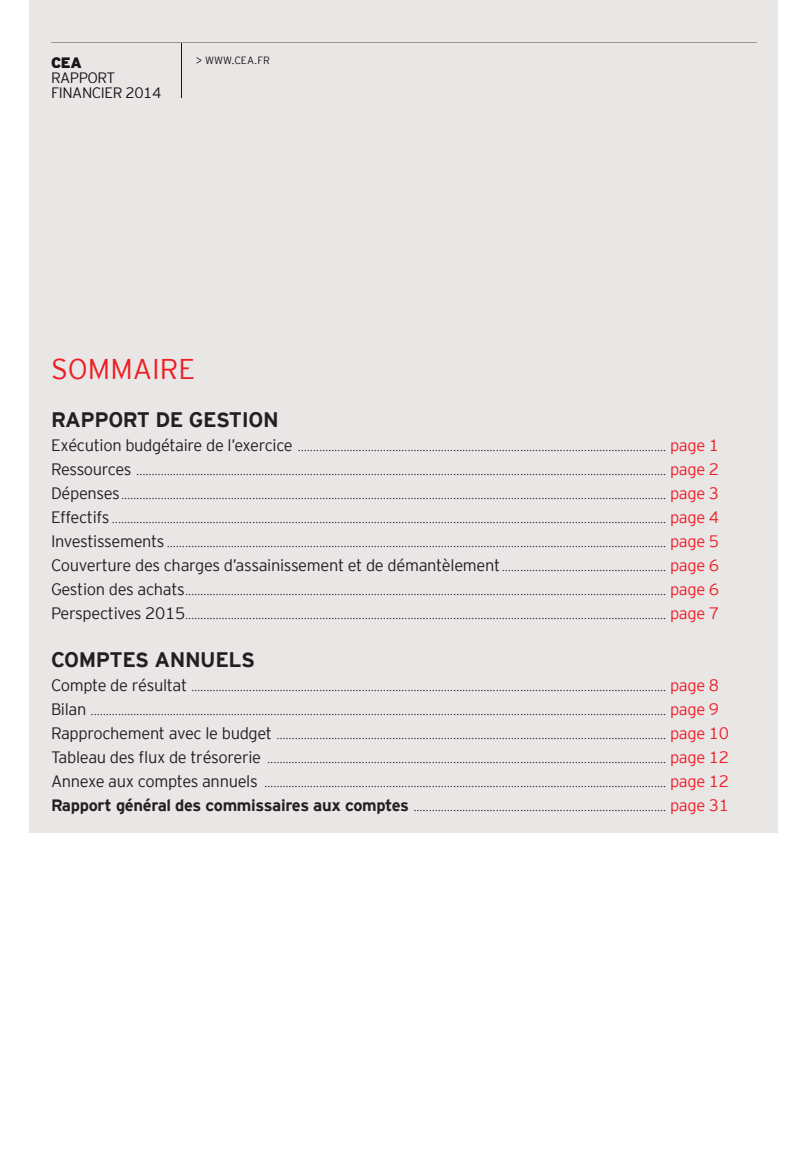
<style>
.page{position:relative;width:808px;height:1149px;background:#fff}
.page>*{position:absolute;margin:0;border:0;box-sizing:border-box;transform-origin:0 0}
.t1{font:28.5px "Interstate Mono Lgt";color:#ee1d23}
.t2{font:700 21px "Interstate Mono";letter-spacing:-.02em;color:#231f20}
.t3{font:15px/15px "Interstate Mono Lgt";letter-spacing:-.03em;color:#191314}
.t4{font:900 15px "Interstate Mono";color:#191314}
.t5{font:10.5px "Interstate Mono Lgt";color:#231f20}
.t6{font:10.5px "Interstate Mono Lgt";color:#191314}
.s1{font-size:16.5px}
.s2{font-size:16.5px;color:#ee1d23}
.s3{font-family:"Interstate Mono";font-weight:700;font-size:16.5px}
</style>
<div class="page">
<div style="left:30px;top:0;width:748px;height:832px;background:#e8e7e6"></div>
<hr style="left:182px;top:43px;width:1px;height:55px;background:#191314">
<h3 class="t4" style="left:51px;top:54px;width:32px">CEA</h3>
<h3 class="t3" style="left:51px;top:70px;width:112px">RAPPORT<br>FINANCIER 2014</h3>
<p class="t6" style="left:196px;top:55px;width:76px">&gt; WWW.CEA.FR</p>
<h1 class="t1" style="left:51px;top:352px;width:146px">SOMMAIRE</h1>
<h2 class="t2" style="left:51px;top:407px;width:229px">RAPPORT DE GESTION</h2>
<p class="t5" style="left:51px;top:441px;width:670px"><span class="s1">Exécution budgétaire de l’exercice</span> ......................................................................................................................... <span class="s2">page 1</span></p>
<p class="t5" style="left:51px;top:465px;width:670px"><span class="s1">Ressources</span> .............................................................................................................................................................................. <span class="s2">page 2</span></p>
<p class="t5" style="left:51px;top:489px;width:670px"><span class="s1">Dépenses</span> ................................................................................................................................................................................... <span class="s2">page 3</span></p>
<p class="t5" style="left:51px;top:513px;width:670px"><span class="s1">Effectifs</span> ...................................................................................................................................................................................... <span class="s2">page 4</span></p>
<p class="t5" style="left:51px;top:537px;width:670px"><span class="s1">Investissements</span> .................................................................................................................................................................... <span class="s2">page 5</span></p>
<p class="t5" style="left:51px;top:561px;width:670px"><span class="s1">Couverture des charges d’assainissement et de démantèlement</span> ...................................................... <span class="s2">page 6</span></p>
<p class="t5" style="left:51px;top:585px;width:670px"><span class="s1">Gestion des achats</span> .............................................................................................................................................................. <span class="s2">page 6</span></p>
<p class="t5" style="left:51px;top:609px;width:670px"><span class="s1">Perspectives 2015</span> .............................................................................................................................................................. <span class="s2">page 7</span></p>
<h2 class="t2" style="left:51px;top:647px;width:206px">COMPTES ANNUELS</h2>
<p class="t5" style="left:51px;top:681px;width:670px"><span class="s1">Compte de résultat</span> ............................................................................................................................................................ <span class="s2">page 8</span></p>
<p class="t5" style="left:51px;top:705px;width:670px"><span class="s1">Bilan</span> ............................................................................................................................................................................................. <span class="s2">page 9</span></p>
<p class="t5" style="left:51px;top:729px;width:679px"><span class="s1">Rapprochement avec le budget</span> ................................................................................................................................ <span class="s2">page 10</span></p>
<p class="t5" style="left:51px;top:753px;width:679px"><span class="s1">Tableau des flux de trésorerie</span> ................................................................................................................................... <span class="s2">page 12</span></p>
<p class="t5" style="left:51px;top:777px;width:679px"><span class="s1">Annexe aux comptes annuels</span> .................................................................................................................................... <span class="s2">page 12</span></p>
<p class="t5" style="left:51px;top:801px;width:679px"><span class="s3">Rapport général des commissaires aux comptes</span> ................................................................................... <span class="s2">page 31</span></p>
</div>
